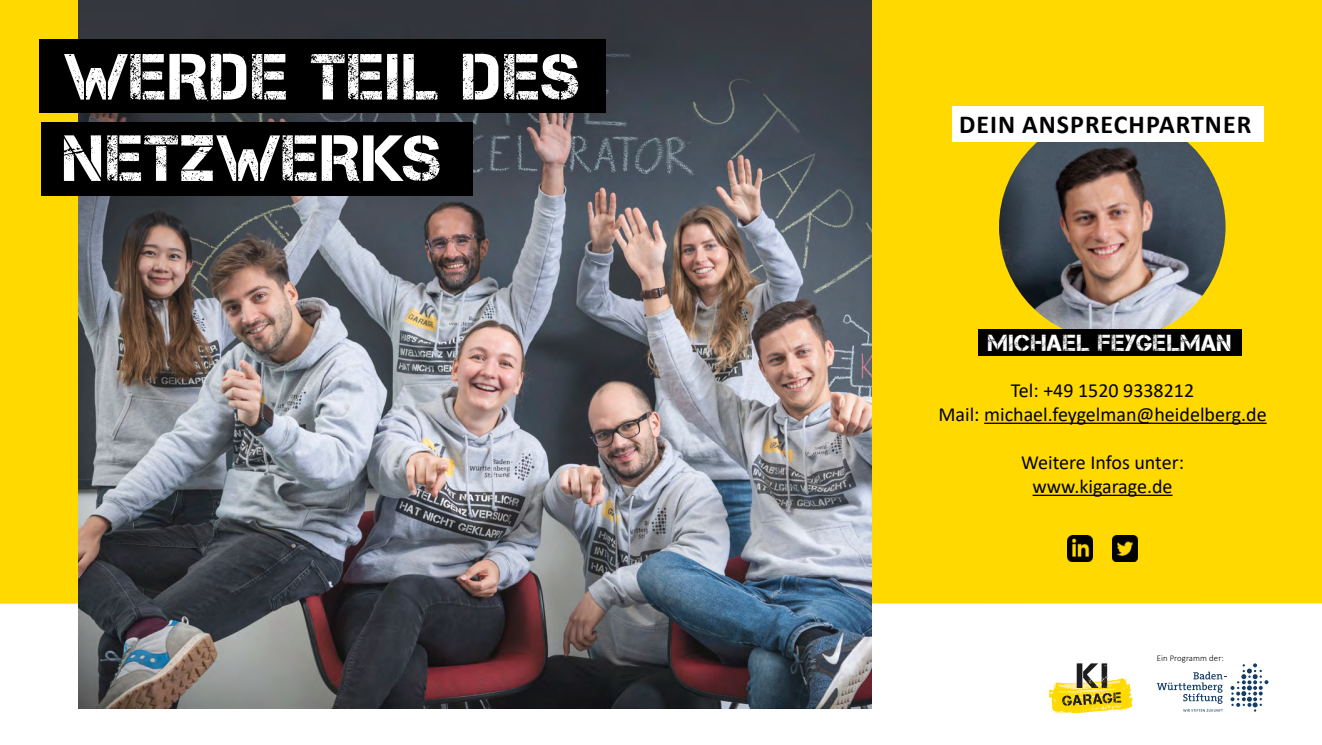
<style>
.page{position:relative;width:1322px;height:745px;background:#fff}
.page>*{position:absolute;margin:0;border:0;box-sizing:border-box;transform-origin:0 0}
.t1{font:65px/81.2px "Captureit";letter-spacing:.05em;color:#fff}
.t2{font:700 25.88px "Calibri";letter-spacing:.04em;color:#000}
.t3{font:23.12px "Captureit";letter-spacing:.035em;color:#fff}
.t4{font:20px/24px "Calibri";color:#000;text-align:center}
.t5{font:300 8.75px "Calibri";letter-spacing:.01em;color:#000}
</style>
<div class="page">
<div style="left:0;top:0;width:1322px;height:603px;background:#ffd900"></div>
<img style="left:79px;top:0;width:793px;height:707px">
<img style="left:999px;top:113px;width:226px;height:227px;border-radius:113px">
<div style="left:951px;top:106px;width:312px;height:36px;background:#fff"></div>
<div style="left:978px;top:329px;width:263px;height:27px;background:#000"></div>
<svg style="left:1049px;top:663px;width:83px;height:49px"></svg>
<svg style="left:1157px;top:663px;width:111px;height:48px"></svg>
<img style="left:1067px;top:535px;width:25px;height:26px">
<img style="left:1112px;top:535px;width:26px;height:26px">
<div style="left:40px;top:39px;width:566px;height:73px;background:#000"></div>
<div style="left:41px;top:122px;width:432px;height:73px;background:#000"></div>
<hr style="left:984px;top:422px;width:282px;height:1px;background:#000">
<hr style="left:1032px;top:494px;width:140px;height:1px;background:#000">
<h1 class="t1" style="left:64px;top:36px;width:517px">WERDE TEIL DES<br>NETZWERKS</h1>
<p class="t2" style="left:959px;top:106px;width:294px">DEIN ANSPRECHPARTNER</p>
<p class="t3" style="left:988px;top:330px;width:245px">MICHAEL FEYGELMAN</p>
<p class="t4" style="left:938px;top:377px;width:330px">Tel: +49 1520 9338212<br>Mail: michael.feygelman@heidelberg.de</p>
<p class="t4" style="left:1021px;top:449px;width:164px">Weitere Infos unter: www.kigarage.de</p>
<p class="t5" style="left:1156px;top:651px;width:68px">Ein Programm der:</p>
</div>
